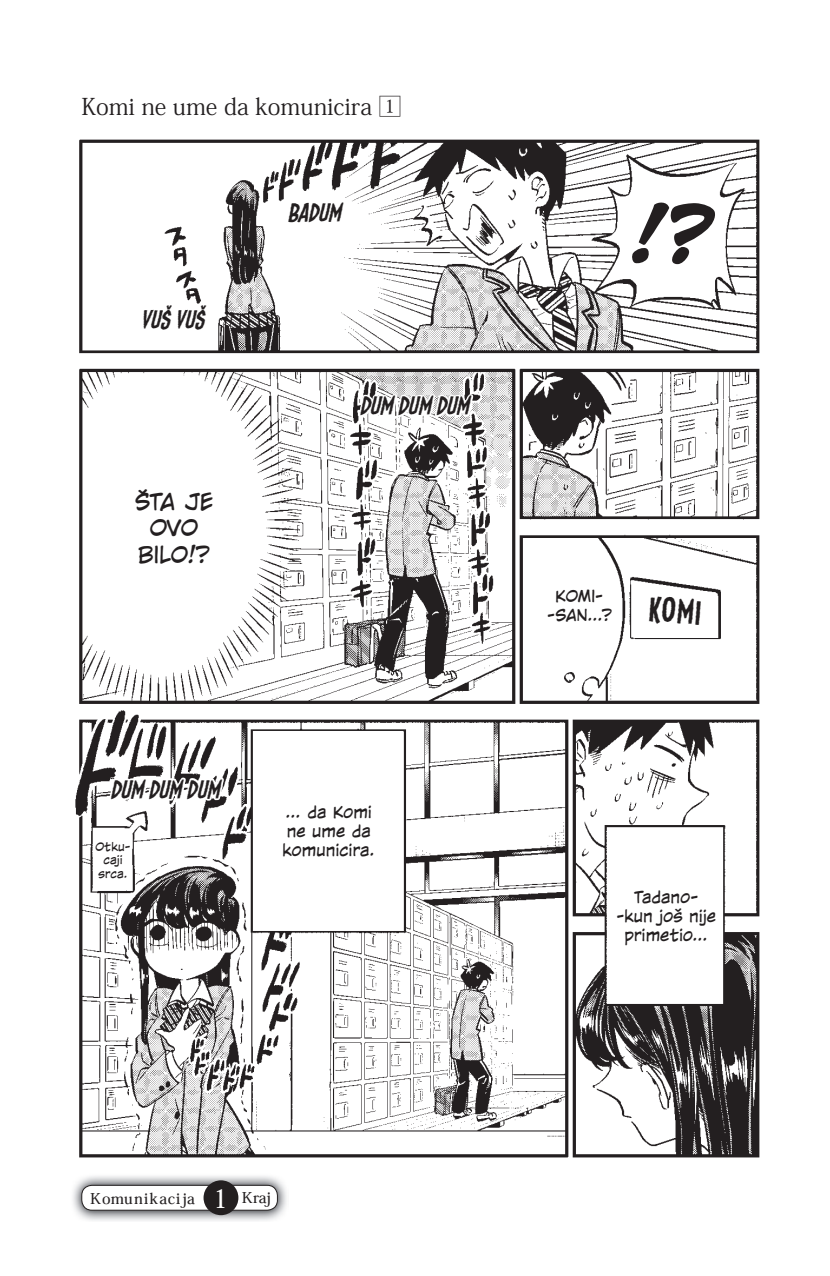
<style>
.page{position:relative;width:830px;height:1276px;background:#fff}
.page>*{position:absolute;margin:0;border:0;box-sizing:border-box;transform-origin:0 0}
.t1{font:italic 700 73.12px "CC Wild Words Lower B";color:#231f20}
.t2{font:36px "Fundead BB";color:#231f20}
.t3{font:italic 27px "Fundead BB";color:#231f20}
.t4{font:23.18px "Koz Min Pr 6 N";color:#231f20}
.t5{font:22.05px/26.6px "CC Wild Words Lower B";letter-spacing:-.02em;color:#231f20;text-align:center}
.t6{font:15.75px/18.9px "CC Wild Words Lower B";letter-spacing:.01em;color:#231f20;text-align:center}
.t7{font:15.53px "Heisei Min Std W5";letter-spacing:.05em;color:#231f20}
.t8{font:11.25px/13.5px "CC Wild Words Lower B";letter-spacing:.01em;color:#231f20;text-align:center}
.s1{font-size:27px;color:#fff}
</style>
<div class="page">
<img style="left:75px;top:139px;width:685px;height:1019px">
<img style="left:73px;top:1176px;width:214px;height:45px">
<div style="left:82px;top:1185px;width:195px;height:25px;background:#fff;border-radius:10px"></div>
<div style="left:81px;top:1184px;width:197px;height:26px;border:1px solid #231f20;border-radius:10px"></div>
<div style="left:203px;top:1180px;width:35px;height:35px;background:#231f20;border-radius:50%"></div>
<svg style="left:284px;top:180px;width:62px;height:71px"></svg>
<svg style="left:140px;top:277px;width:70px;height:96px"></svg>
<svg style="left:644px;top:499px;width:61px;height:278px"></svg>
<svg style="left:357px;top:373px;width:117px;height:71px"></svg>
<svg style="left:108px;top:756px;width:117px;height:72px"></svg>
<h3 class="t4" style="left:81px;top:94px;width:321px">Komi ne ume da komunicira ♳</h3>
<h3 class="t3" style="left:141px;top:304px;width:65px">VUŠ VUŠ</h3>
<h3 class="t5" style="left:134px;top:488px;width:80px">ŠTA JE<br>OVO<br>BILO!?</h3>
<h3 class="t3" style="left:288px;top:197px;width:54px">BADUM</h3>
<h3 class="t3" style="left:360px;top:391px;width:110px">DUM DUM DUM</h3>
<h3 class="t3" style="left:111px;top:774px;width:110px">DUM DUM DUM</h3>
<p class="t8" style="left:95px;top:840px;width:36px">Otku&shy;caji srca.</p>
<p class="t6" style="left:282px;top:803px;width:94px;text-align:left">... da Komi ne ume da komunicira.</p>
<h1 class="t1" style="left:634px;top:181px;width:76px">!?</h1>
<p class="t6" style="left:547px;top:587px;width:66px">KOMI--SAN...?</p>
<h2 class="t2" style="left:650px;top:588px;width:54px;rotate:5deg">KOMI</h2>
<p class="t6" style="left:616px;top:887px;width:101px">Tadano--kun još nije primetio...</p>
<p class="t7" style="left:90px;top:1188px;width:182px">Komunikacija <span class="s1">1</span> Kraj</p>
</div>
